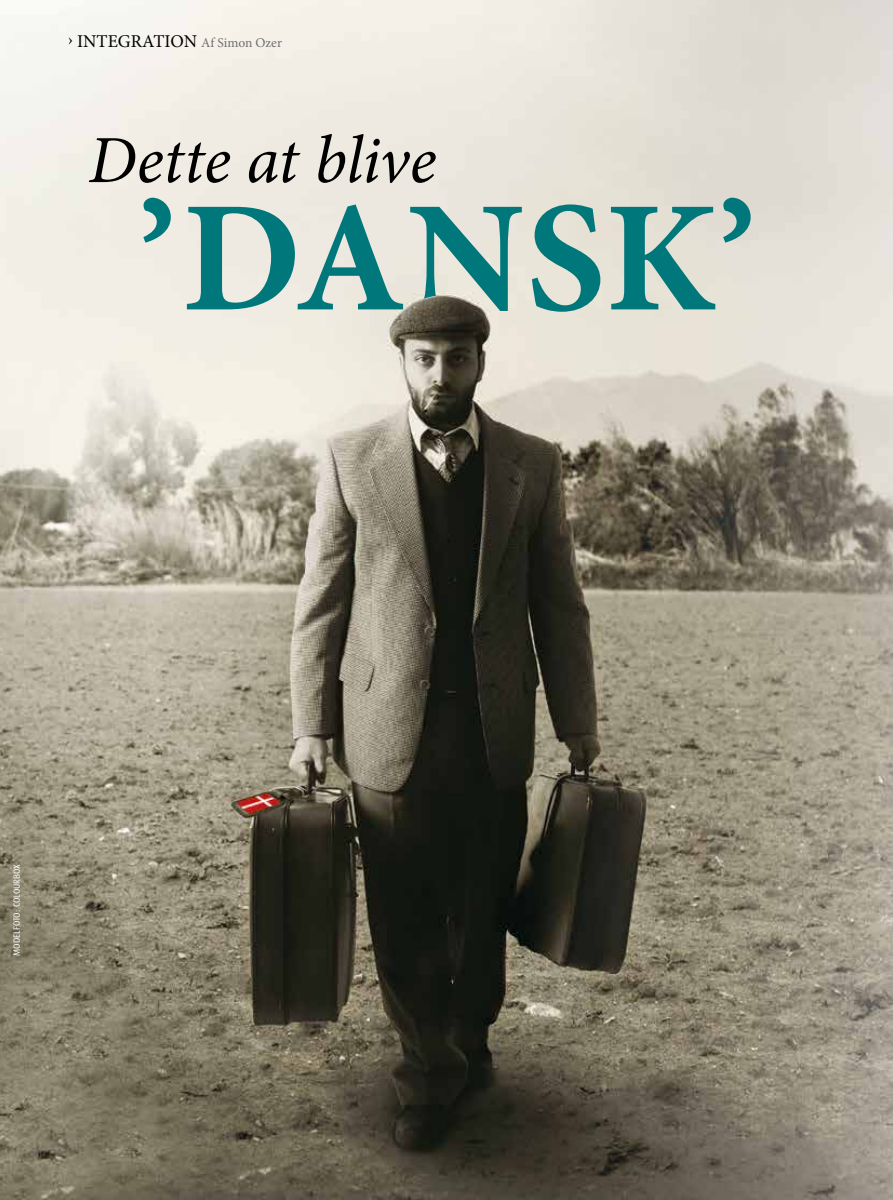
<style>
.page{position:relative;width:893px;height:1200px;background:#fff}
.page>*{position:absolute;margin:0;border:0;box-sizing:border-box;transform-origin:0 0}
.t1{font:700 157.65px "Minion Pro";color:#00787b}
.t2{font:italic 67.5px "Minion Pro";letter-spacing:-.01em;color:#000}
.t3{font:18px "Minion Pro";color:#000}
.t4{font:9px "Dax";color:#fff}
.s1{font-size:13.5px;color:#706f6f}
</style>
<div class="page">
<img style="left:0;top:0;width:893px;height:1199px">
<img style="left:388px;top:295px;width:102px;height:45px">
<p class="t3" style="left:68px;top:29px;width:216px">› INTEGRATION <span class="s1">Af Simon Ozer</span></p>
<h2 class="t2" style="left:88px;top:114px;width:350px">Dette at blive</h2>
<h1 class="t1" style="left:138px;top:148px;width:151px">’DANSK</h1>
<h1 class="t1" style="left:717px;top:148px;width:40px">’</h1>
<p class="t4" style="left:12px;top:955px;width:93px;rotate:-90deg">modelfoto: Colourbox</p>
</div>
